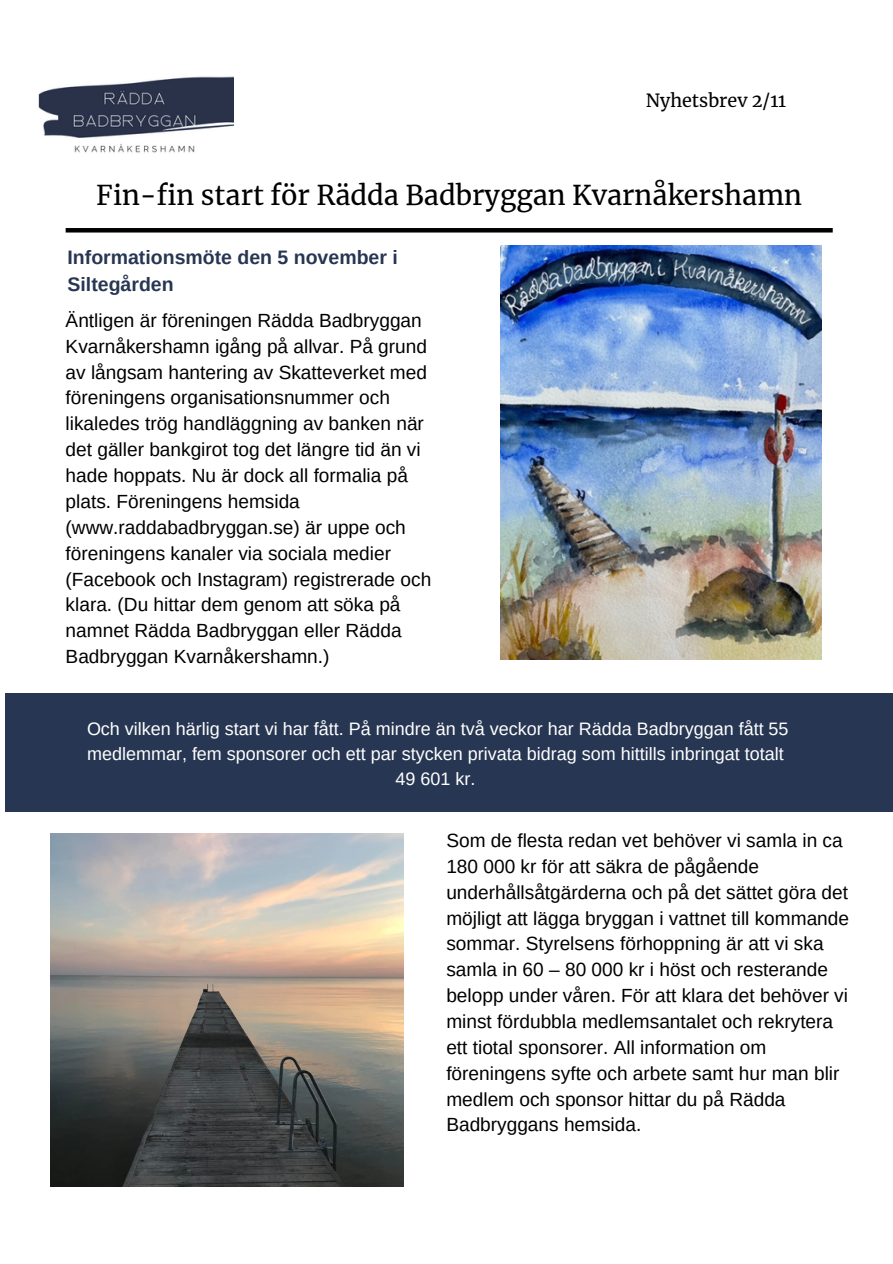
<style>
.page{position:relative;width:893px;height:1264px;background:#fff}
.page>*{position:absolute;margin:0;border:0;box-sizing:border-box;transform-origin:0 0}
.t1{font:27px "Merriweather";color:#000}
.t2{font:700 19.5px/27px "Arimo";color:#273652}
.t3{font:19.05px/25.8px "Arimo";color:#000}
.t4{font:18px/24.8px "Arimo";color:#fff;text-align:center}
.t5{font:18px "Merriweather";color:#000}
</style>
<div class="page">
<hr style="left:66px;top:228px;width:766px;height:4px;background:#000">
<img style="left:50px;top:833px;width:353px;height:353px">
<img style="left:38px;top:76px;width:195px;height:77px">
<div style="left:6px;top:693px;width:886px;height:119px;background:#273652"></div>
<img style="left:500px;top:246px;width:321px;height:413px">
<p class="t5" style="left:645px;top:89px;width:142px">Nyhetsbrev 2/11</p>
<h1 class="t1" style="left:96px;top:178px;width:707px">Fin-fin start för Rädda Badbryggan Kvarnåkershamn</h1>
<p class="t2" style="left:67px;top:244px;width:332px">Informationsmöte den 5 november i<br>Siltegården</p>
<p class="t3" style="left:66px;top:307px;width:367px">Äntligen är föreningen Rädda Badbryggan Kvarnåkershamn igång på allvar. På grund av långsam hantering av Skatteverket med föreningens organisationsnummer och likaledes trög handläggning av banken när det gäller bankgirot tog det längre tid än vi hade hoppats. Nu är dock all formalia på plats. Föreningens hemsida (www.raddabadbryggan.se) är uppe och föreningens kanaler via sociala medier (Facebook och Instagram) registrerade och klara. (Du hittar dem genom att söka på namnet Rädda Badbryggan eller Rädda Badbryggan Kvarnåkershamn.)</p>
<p class="t4" style="left:87px;top:716px;width:703px">Och vilken härlig start vi har fått. På mindre än två veckor har Rädda Badbryggan fått 55 medlemmar, fem sponsorer och ett par stycken privata bidrag som hittills inbringat totalt<br>49 601 kr.</p>
<p class="t3" style="left:446px;top:827px;width:404px">Som de flesta redan vet behöver vi samla in ca 180 000 kr för att säkra de pågående underhållsåtgärderna och på det sättet göra det möjligt att lägga bryggan i vattnet till kommande sommar. Styrelsens förhoppning är att vi ska samla in 60 – 80 000 kr i höst och resterande belopp under våren. För att klara det behöver vi minst fördubbla medlemsantalet och rekrytera ett tiotal sponsorer. All information om föreningens syfte och arbete samt hur man blir medlem och sponsor hittar du på Rädda Badbryggans hemsida.</p>
</div>
